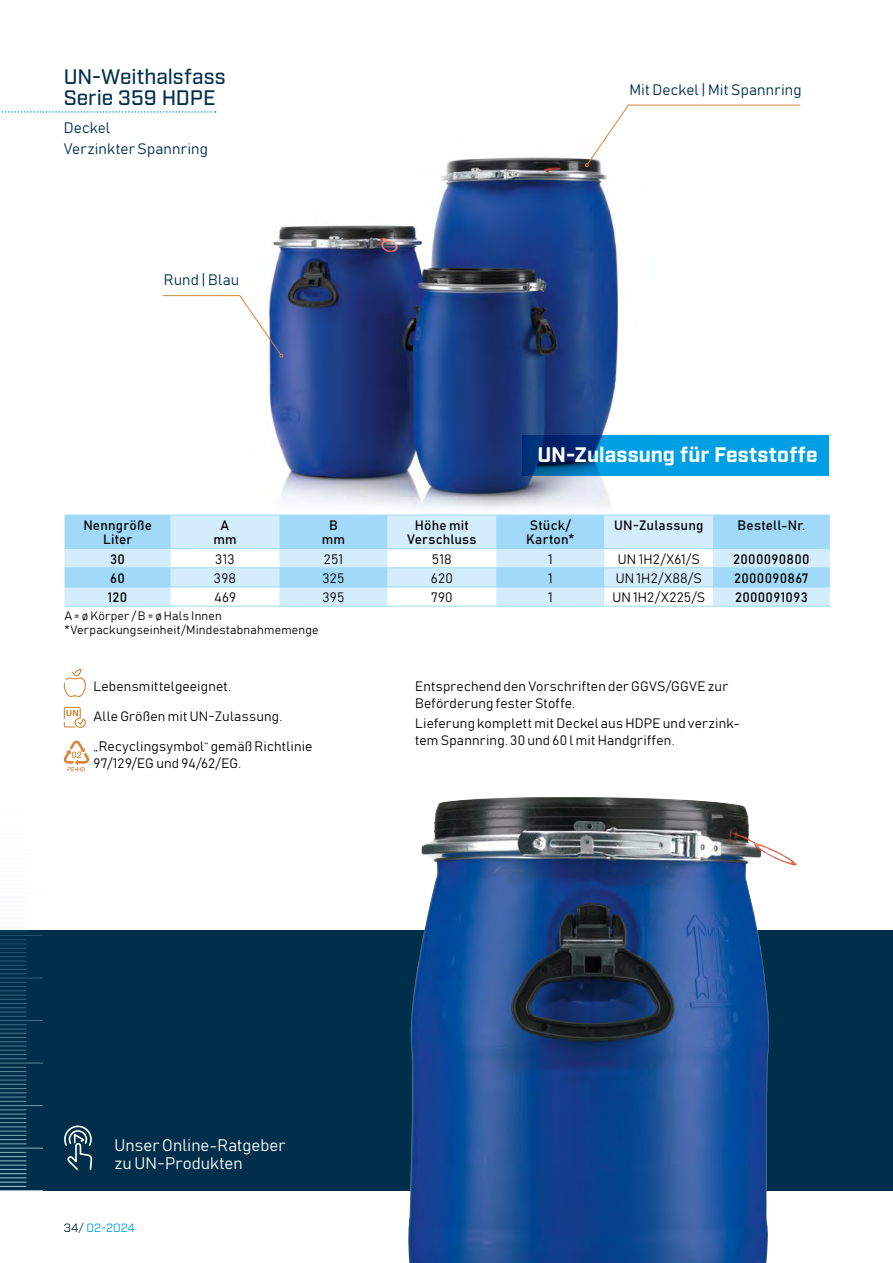
<style>
.page{position:relative;width:893px;height:1263px;background:#fff}
.page>*{position:absolute;margin:0;border:0;box-sizing:border-box;transform-origin:0 0}
.t1{font:500 21px/21px "Industry";color:#002f4b}
.t2{font:700 21px "Industry";letter-spacing:.005em;color:#fff}
.t3{font:16.5px/18.8px "Bahnschrift";letter-spacing:.005em;color:#fff}
.t4{font:15px/21px "Bahnschrift";letter-spacing:.01em;color:#002f4b}
.t5{font:13.5px/14.2px "Bahnschrift";letter-spacing:.015em;color:#000}
.t6{font:12px/13.5px "Bahnschrift";letter-spacing:.02em;color:#000}
.t7{font:12px "Industry";color:#009fe3}
.s1{color:#002f4b}
</style>
<div class="page">
<div style="left:0;top:930px;width:893px;height:261px;background:#002f4b"></div>
<hr style="left:0;top:765px;width:43px;height:1px;background:#a8cfdd">
<hr style="left:0;top:808px;width:43px;height:1px;background:#a8cfdd">
<hr style="left:0;top:850px;width:43px;height:1px;background:#a8cfdd">
<hr style="left:0;top:893px;width:43px;height:1px;background:#a8cfdd">
<svg style="left:0;top:901px;width:26px;height:31px"></svg>
<hr style="left:0;top:935px;width:43px;height:1px;background:#a8cfdd">
<svg style="left:0;top:939px;width:26px;height:35px"></svg>
<hr style="left:0;top:978px;width:43px;height:1px;background:#a8cfdd">
<svg style="left:0;top:982px;width:26px;height:35px"></svg>
<hr style="left:0;top:1020px;width:43px;height:1px;background:#a8cfdd">
<svg style="left:0;top:1024px;width:26px;height:35px"></svg>
<hr style="left:0;top:1063px;width:43px;height:1px;background:#a8cfdd">
<svg style="left:0;top:1067px;width:26px;height:35px"></svg>
<hr style="left:0;top:1105px;width:43px;height:1px;background:#a8cfdd">
<svg style="left:0;top:1109px;width:26px;height:35px"></svg>
<hr style="left:0;top:1148px;width:43px;height:1px;background:#a8cfdd">
<svg style="left:0;top:1152px;width:26px;height:35px"></svg>
<hr style="left:0;top:1190px;width:43px;height:1px;background:#a8cfdd">
<img style="left:224px;top:157px;width:432px;height:358px">
<img style="left:408px;top:797px;width:389px;height:466px">
<svg style="left:1px;top:111px;width:215px;height:2px"></svg>
<svg style="left:63px;top:669px;width:23px;height:29px"></svg>
<svg style="left:63px;top:706px;width:23px;height:22px"></svg>
<svg style="left:63px;top:740px;width:26px;height:31px"></svg>
<svg style="left:64px;top:516px;width:766px;height:90px;background:#bae3f9"></svg>
<svg style="left:171px;top:549px;width:542px;height:57px"></svg>
<hr style="left:64px;top:515px;width:107px;height:1px;background:#a1daf8">
<hr style="left:171px;top:515px;width:108px;height:1px;background:#a1daf8">
<hr style="left:279px;top:515px;width:109px;height:1px;background:#a1daf8">
<hr style="left:388px;top:515px;width:108px;height:1px;background:#a1daf8">
<hr style="left:496px;top:515px;width:108px;height:1px;background:#a1daf8">
<hr style="left:604px;top:515px;width:109px;height:1px;background:#a1daf8">
<hr style="left:713px;top:515px;width:117px;height:1px;background:#a1daf8">
<hr style="left:64px;top:567px;width:107px;height:1px;background:#a1daf8">
<hr style="left:171px;top:567px;width:108px;height:1px;background:#a1daf8">
<hr style="left:279px;top:567px;width:109px;height:1px;background:#a1daf8">
<hr style="left:388px;top:567px;width:108px;height:1px;background:#a1daf8">
<hr style="left:496px;top:567px;width:108px;height:1px;background:#a1daf8">
<hr style="left:604px;top:567px;width:109px;height:1px;background:#a1daf8">
<hr style="left:713px;top:567px;width:117px;height:1px;background:#a1daf8">
<hr style="left:64px;top:587px;width:107px;height:1px;background:#a1daf8">
<hr style="left:64px;top:606px;width:107px;height:1px;background:#a1daf8">
<hr style="left:171px;top:587px;width:108px;height:1px;background:#a1daf8">
<hr style="left:171px;top:606px;width:108px;height:1px;background:#a1daf8">
<hr style="left:279px;top:587px;width:109px;height:1px;background:#a1daf8">
<hr style="left:279px;top:606px;width:109px;height:1px;background:#a1daf8">
<hr style="left:388px;top:587px;width:108px;height:1px;background:#a1daf8">
<hr style="left:388px;top:606px;width:108px;height:1px;background:#a1daf8">
<hr style="left:496px;top:587px;width:108px;height:1px;background:#a1daf8">
<hr style="left:496px;top:606px;width:108px;height:1px;background:#a1daf8">
<hr style="left:604px;top:587px;width:109px;height:1px;background:#a1daf8">
<hr style="left:604px;top:606px;width:109px;height:1px;background:#a1daf8">
<hr style="left:713px;top:587px;width:117px;height:1px;background:#a1daf8">
<hr style="left:713px;top:606px;width:117px;height:1px;background:#a1daf8">
<hr style="left:64px;top:548px;width:107px;height:1px;background:#a1daf8">
<hr style="left:171px;top:548px;width:108px;height:1px;background:#a1daf8">
<hr style="left:279px;top:548px;width:109px;height:1px;background:#a1daf8">
<hr style="left:388px;top:548px;width:108px;height:1px;background:#a1daf8">
<hr style="left:496px;top:548px;width:108px;height:1px;background:#a1daf8">
<hr style="left:604px;top:548px;width:109px;height:1px;background:#a1daf8">
<hr style="left:713px;top:548px;width:117px;height:1px;background:#a1daf8">
<svg style="left:585px;top:104px;width:216px;height:63px"></svg>
<svg style="left:163px;top:295px;width:120px;height:62px"></svg>
<svg style="left:523px;top:435px;width:306px;height:40px;background:#0085c8"></svg>
<svg style="left:64px;top:1125px;width:29px;height:46px"></svg>
<h1 class="t1" style="left:64px;top:67px;width:163px">UN-Weithalsfass<br>Serie 359 HDPE</h1>
<p class="t4" style="left:64px;top:117px;width:146px">Deckel<br>Verzinkter Spannring</p>
<p class="t4" style="left:164px;top:269px;width:77px">Rund | Blau</p>
<p class="t4" style="left:629px;top:79px;width:174px">Mit Deckel | Mit Spannring</p>
<h1 class="t2" style="left:537px;top:442px;width:282px">UN-Zulassung für Feststoffe</h1>
<p class="t5" style="left:83px;top:518px;width:70px;text-align:center">Nenngröße<br>Liter</p>
<p class="t5" style="left:213px;top:518px;width:25px;text-align:center">A mm</p>
<p class="t5" style="left:322px;top:518px;width:25px;text-align:center">B mm</p>
<p class="t5" style="left:407px;top:518px;width:71px;text-align:center">Höhe mit<br>Verschluss</p>
<p class="t5" style="left:526px;top:518px;width:50px">Stück/<br>Karton*</p>
<p class="t5" style="left:614px;top:518px;width:91px">UN-Zulassung</p>
<p class="t5" style="left:738px;top:518px;width:69px">Bestell-Nr.</p>
<p class="t5" style="left:110px;top:551px;width:16px">30</p>
<p class="t5" style="left:215px;top:551px;width:21px">313</p>
<p class="t5" style="left:324px;top:551px;width:21px">251</p>
<p class="t5" style="left:432px;top:551px;width:21px">518</p>
<p class="t5" style="left:548px;top:551px;width:6px">1</p>
<p class="t5" style="left:618px;top:551px;width:83px">UN 1H2/X61/S</p>
<p class="t5" style="left:733px;top:551px;width:78px">2000090800</p>
<p class="t5" style="left:110px;top:571px;width:16px">60</p>
<p class="t5" style="left:214px;top:571px;width:24px">398</p>
<p class="t5" style="left:322px;top:571px;width:23px">325</p>
<p class="t5" style="left:431px;top:571px;width:23px">620</p>
<p class="t5" style="left:548px;top:571px;width:6px">1</p>
<p class="t5" style="left:616px;top:571px;width:87px">UN 1H2/X88/S</p>
<p class="t5" style="left:734px;top:571px;width:76px">2000090867</p>
<p class="t5" style="left:108px;top:590px;width:21px">120</p>
<p class="t5" style="left:214px;top:590px;width:23px">469</p>
<p class="t5" style="left:322px;top:590px;width:23px">395</p>
<p class="t5" style="left:431px;top:590px;width:23px">790</p>
<p class="t5" style="left:548px;top:590px;width:6px">1</p>
<p class="t5" style="left:612px;top:590px;width:94px">UN 1H2/X225/S</p>
<p class="t5" style="left:735px;top:590px;width:74px">2000091093</p>
<p class="t6" style="left:64px;top:609px;width:256px">A = ø Körper / B = ø Hals Innen *Verpackungseinheit/Mindestabnahmemenge</p>
<p class="t5" style="left:94px;top:679px;width:139px">Lebensmittelgeeignet.</p>
<p class="t5" style="left:94px;top:709px;width:190px">Alle Größen mit UN-Zulassung.</p>
<p class="t5" style="left:94px;top:737px;width:220px;line-height:17.2px">„Recyclingsymbol“ gemäß Richtlinie<br>97/129/EG und 94/62/EG.</p>
<p class="t5" style="left:415px;top:677px;width:314px;line-height:17.2px">Entsprechend den Vorschriften der GGVS/GGVE zur<br>Beförderung fester Stoffe.</p>
<p class="t5" style="left:415px;top:714px;width:326px;line-height:17.2px">Lieferung komplett mit Deckel aus HDPE und verzink&shy;tem Spannring. 30 und 60 l mit Handgriffen.</p>
<p class="t3" style="left:114px;top:1135px;width:172px">Unser Online-Ratgeber zu UN-Produkten</p>
<p class="t7" style="left:64px;top:1221px;width:73px"><span class="s1">34/</span> 02-2024</p>
</div>
